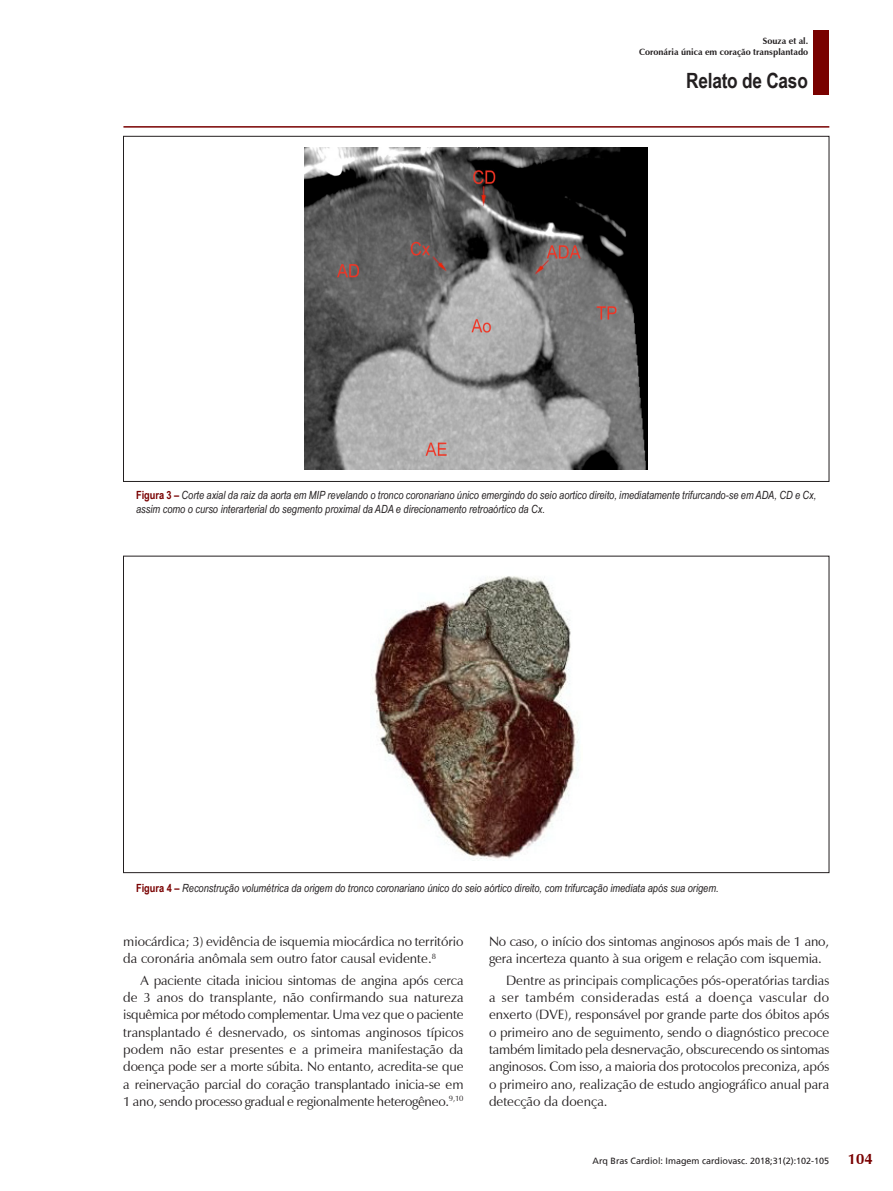
<style>
.page{position:relative;width:893px;height:1191px;background:#fff}
.page>*{position:absolute;margin:0;border:0;box-sizing:border-box;transform-origin:0 0}
.t1{font:700 21px "Arial Narrow";letter-spacing:-.01em;color:#231f20}
.t2{font:700 15px "Zapf Humanist 601 BT";color:#790100}
._01-TEXTO_BASICO{font:13.5px/17.4px "Zapf Humanist 601 BT";letter-spacing:-.005em;color:#231f20}
._06_-_LEGENDA_FIGURA{font:italic 11.25px/13.5px "Arial Narrow";color:#231f20}
.ARQBRAS{font:9px "Frutiger";color:#231f20}
.t3{font:700 9px "Zapf Humanist 601 BT";color:#231f20}
.s1{font-weight:700;font-style:normal;color:#790100}
</style>
<div class="page">
<hr style="left:123px;top:126px;width:706px;height:2px;background:#790100">
<div style="left:813px;top:30px;width:16px;height:64px;background:#790100"></div>
<img style="left:305px;top:148px;width:343px;height:322px">
<img style="left:371px;top:576px;width:208px;height:285px">
<p class="t3" style="left:763px;top:36px;width:47px">Souza et al.</p>
<p class="t3" style="left:639px;top:47px;width:171px">Coronária única em coração transplantado</p>
<h1 class="t1" style="left:686px;top:65px;width:123px">Relato de Caso</h1>
<p class="_06_-_LEGENDA_FIGURA" style="left:136px;top:488px;width:682px"><span class="s1">Figura 3 –</span> Corte axial da raiz da aorta em MIP revelando o tronco coronariano único emergindo do seio aortico direito, imediatamente trifurcando-se em ADA, CD e Cx, assim como o curso interarterial do segmento proximal da ADA e direcionamento retroaórtico da Cx.</p>
<p class="_06_-_LEGENDA_FIGURA" style="left:136px;top:880px;width:584px"><span class="s1">Figura 4 –</span> Reconstrução volumétrica da origem do tronco coronariano único do seio aórtico direito, com trifurcação imediata após sua origem.</p>
<p class="_01-TEXTO_BASICO" style="left:123px;top:932px;width:342px">miocárdica; 3) evidência de isquemia miocárdica no território da coronária anômala sem outro fator causal evidente.<sup>8</sup></p>
<p class="_01-TEXTO_BASICO" style="left:123px;top:971px;width:342px;text-align:justify;text-indent:17px">A paciente citada iniciou sintomas de angina após cerca de 3 anos do transplante, não confirmando sua natureza isquêmica por método complementar. Uma vez que o paciente transplantado é desnervado, os sintomas anginosos típicos podem não estar presentes e a primeira manifestação da doença pode ser a morte súbita. No entanto, acredita‑se que a reinervação parcial do coração transplantado inicia‑se em 1 ano, sendo processo gradual e regionalmente heterogêneo.<sup>9,10</sup></p>
<p class="_01-TEXTO_BASICO" style="left:489px;top:932px;width:342px">No caso, o início dos sintomas anginosos após mais de 1 ano, gera incerteza quanto à sua origem e relação com isquemia.</p>
<p class="_01-TEXTO_BASICO" style="left:489px;top:971px;width:342px;text-align:justify;text-indent:17px">Dentre as principais complicações pós-operatórias tardias a ser também consideradas está a doença vascular do enxerto (DVE), responsável por grande parte dos óbitos após o primeiro ano de seguimento, sendo o diagnóstico precoce também limitado pela desnervação, obscurecendo os sintomas anginosos. Com isso, a maioria dos protocolos preconiza, após o primeiro ano, realização de estudo angiográfico anual para detecção da doença.</p>
<p class="ARQBRAS" style="left:593px;top:1155px;width:238px">Arq Bras Cardiol: Imagem cardiovasc. 2018;31(2):102-105</p>
<p class="t2" style="left:848px;top:1149px;width:26px">104</p>
</div>
